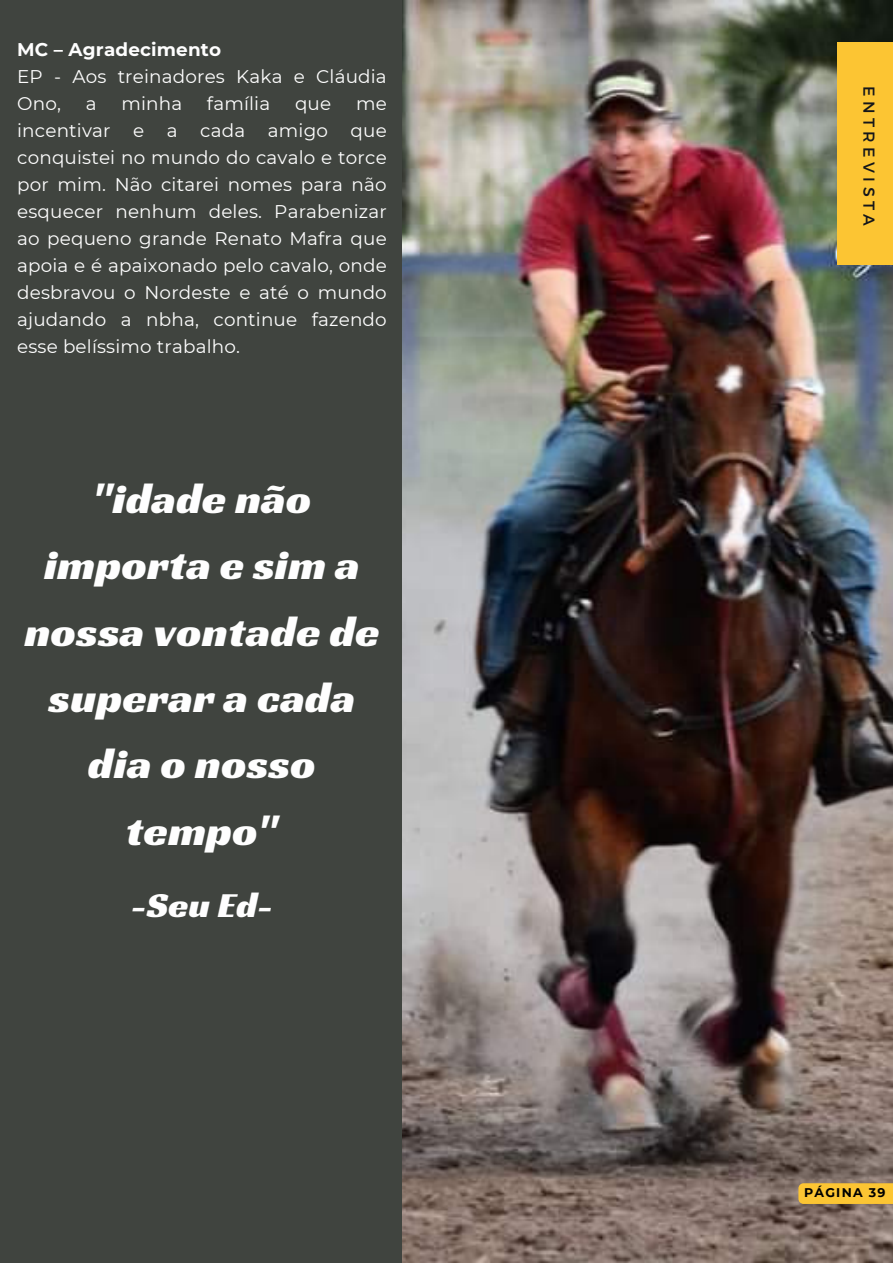
<style>
.page{position:relative;width:893px;height:1264px;background:#fff}
.page>*{position:absolute;margin:0;border:0;box-sizing:border-box;transform-origin:0 0}
.t1{font:43.8px/66.3px "Racing Sans One";letter-spacing:.01em;color:#fefefe;text-align:center}
.t2{font:36.3px "Racing Sans One";color:#fefefe}
.t3{font:18.3px/27px "Montserrat";letter-spacing:.01em;color:#fefefe}
.t4{font:700 18.3px "Montserrat";letter-spacing:.01em;color:#fefefe}
.t5{font:15.75px "Montserrat";letter-spacing:.28em;color:#14161a}
.t6{font:700 12.6px "Montserrat";letter-spacing:.1em;color:#000}
</style>
<div class="page">
<div style="left:0;top:0;width:892px;height:1262px;background:#40443f"></div>
<img style="left:403px;top:0;width:489px;height:1262px">
<div style="left:837px;top:43px;width:55px;height:222px;background:#fcc533"></div>
<div style="left:798px;top:1183px;width:94px;height:20px;background:#fcc533"></div>
<p class="t4" style="left:17px;top:39px;width:205px">MC – Agradecimento</p>
<p class="t3" style="left:17px;top:63px;width:371px">EP - Aos treinadores Kaka e Cláudia<br>Ono,</p>
<p class="t3" style="left:86px;top:90px;width:12px">a</p>
<p class="t3" style="left:121px;top:90px;width:62px">minha</p>
<p class="t3" style="left:207px;top:90px;width:65px">família</p>
<p class="t3" style="left:295px;top:90px;width:38px">que</p>
<p class="t3" style="left:17px;top:90px;width:371px;text-align:justify;text-indent:339px">me incentivar e a cada amigo que conquistei no mundo do cavalo e torce por mim. Não citarei nomes para não esquecer nenhum deles. Parabenizar ao pequeno grande Renato Mafra que apoia e é apaixonado pelo cavalo, onde desbravou o Nordeste e até o mundo ajudando a nbha, continue fazendo esse belíssimo trabalho.</p>
<p class="t1" style="left:25px;top:464px;width:356px">"idade não importa e sim a nossa vontade de superar a cada dia o nosso tempo"</p>
<p class="t2" style="left:131px;top:881px;width:143px">-Seu Ed-</p>
<p class="t5" style="left:879px;top:86px;width:142px;rotate:90deg">ENTREVISTA</p>
<p class="t6" style="left:804px;top:1184px;width:83px">PÁGINA 39</p>
</div>
